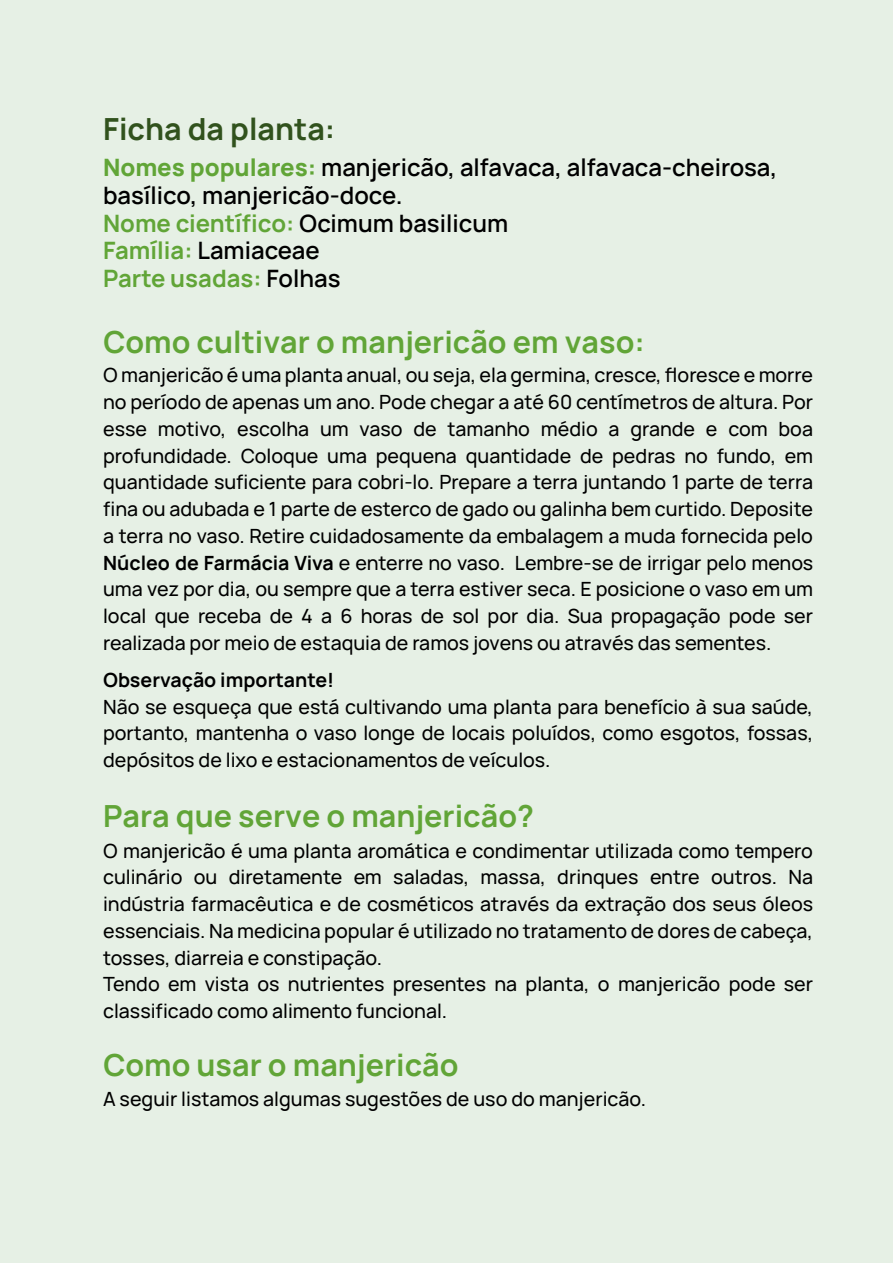
<style>
.page{position:relative;width:893px;height:1263px;background:#e6f0e5}
.page>*{position:absolute;margin:0;border:0;box-sizing:border-box;transform-origin:0 0}
.t1{font:700 29.25px "Manrope 3";color:#61a537}
.t2{font:700 29.25px "Manrope 3";color:#31521d}
.t3{font:600 22.95px/27.6px "Manrope 3";color:#000}
.t4{font:500 18.75px/26.7px "Manrope 3";color:#000;text-align:justify}
.t5{font:700 18.75px "Manrope 3";color:#000}
.s1{font-weight:800;color:#61a537}
.s2{font-weight:700;color:#61a537}
.s3{font-weight:700}
</style>
<div class="page">
<h1 class="t2" style="left:103px;top:110px;width:234px">Ficha da planta:</h1>
<p class="t3" style="left:103px;top:154px;width:676px"><span class="s1">Nomes populares:</span> manjericão, alfavaca, alfavaca-cheirosa, basílico, manjericão-doce.<br><span class="s2">Nome científico:</span> Ocimum basilicum<br><span class="s2">Família:</span> Lamiaceae<br><span class="s2">Parte usadas:</span> Folhas</p>
<h1 class="t1" style="left:103px;top:322px;width:543px">Como cultivar o manjericão em vaso:</h1>
<p class="t4" style="left:103px;top:362px;width:712px">O manjericão é uma planta anual, ou seja, ela germina, cresce, floresce e morre no período de apenas um ano. Pode chegar a até 60 centímetros de altura. Por esse motivo, escolha um vaso de tamanho médio a grande e com boa profundidade. Coloque uma pequena quantidade de pedras no fundo, em quantidade suficiente para cobri-lo. Prepare a terra juntando 1 parte de terra fina ou adubada e 1 parte de esterco de gado ou galinha bem curtido. Deposite a terra no vaso. Retire cuidadosamente da embalagem a muda fornecida pelo <span class="s3">Núcleo de Farmácia Viva</span> e enterre no vaso. Lembre-se de irrigar pelo menos uma vez por dia, ou sempre que a terra estiver seca. E posicione o vaso em um local que receba de 4 a 6 horas de sol por dia. Sua propagação pode ser realizada por meio de estaquia de ramos jovens ou através das sementes.</p>
<p class="t5" style="left:103px;top:667px;width:233px">Observação importante!</p>
<p class="t4" style="left:103px;top:693px;width:712px">Não se esqueça que está cultivando uma planta para benefício à sua saúde, portanto, mantenha o vaso longe de locais poluídos, como esgotos, fossas, depósitos de lixo e estacionamentos de veículos.</p>
<h1 class="t1" style="left:103px;top:796px;width:432px">Para que serve o manjericão?</h1>
<p class="t4" style="left:103px;top:837px;width:712px;text-align:left">O manjericão é uma planta aromática e condimentar utilizada como tempero culinário ou diretamente em saladas, massa, drinques entre outros. Na indústria farmacêutica e de cosméticos através da extração dos seus óleos essenciais. Na medicina popular é utilizado no tratamento de dores de cabeça, tosses, diarreia e constipação.<br>Tendo em vista os nutrientes presentes na planta, o manjericão pode ser classificado como alimento funcional.</p>
<h1 class="t1" style="left:103px;top:1046px;width:357px">Como usar o manjericão</h1>
<p class="t4" style="left:103px;top:1085px;width:544px">A seguir listamos algumas sugestões de uso do manjericão.</p>
</div>
